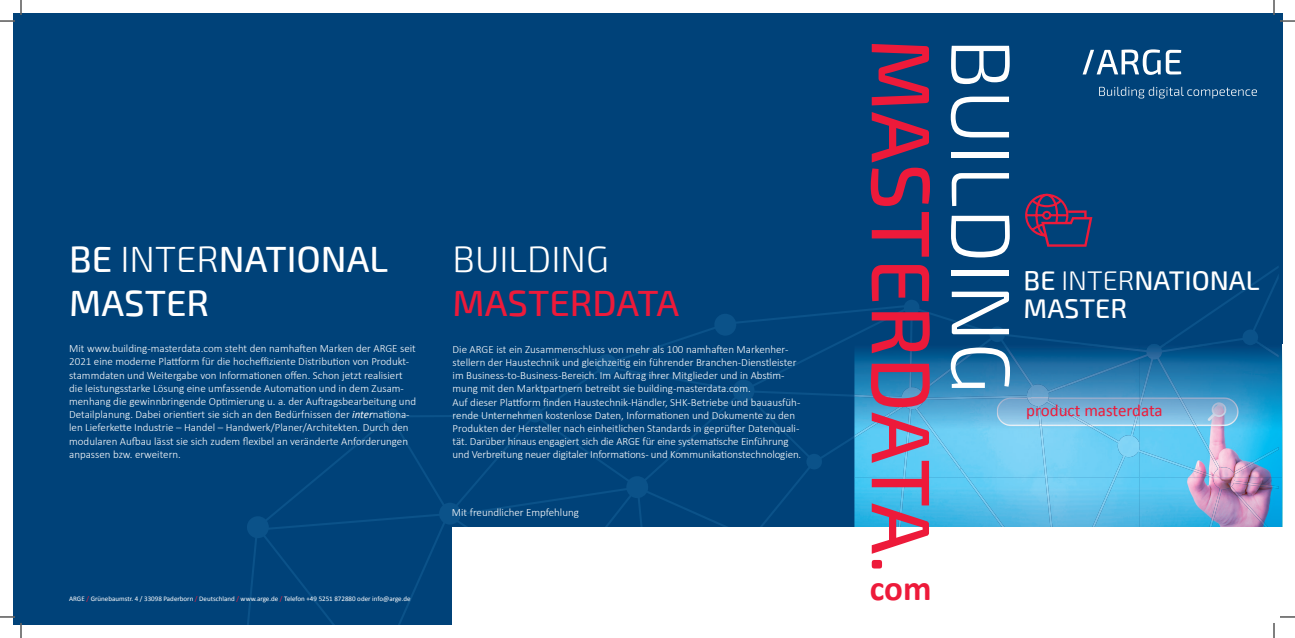
<style>
.page{position:relative;width:1295px;height:638px;background:#fff}
.page>*{position:absolute;margin:0;border:0;box-sizing:border-box;transform-origin:0 0}
.t1{font:500 83px "Exo 2";color:#ed1a3a}
.t2{font:300 83px "Exo 2";color:#fff}
.t3{font:500 36.5px/43.8px "Exo 2";color:#fff}
.t4{font:500 36.5px "Exo 2";color:#ed1a3a}
.t5{font:300 36.5px "Exo 2";color:#fff}
.t6{font:700 35px "Calibri";color:#ed1a3a}
.t7{font:500 27px/28.1px "Exo 2";color:#fff}
.t8{font:17px "Calibri";color:#ed1a3a}
.t9{font:300 11px/13.2px "Calibri";color:#fff}
.t10{font:7px "Calibri";color:#fff}
.s1{font-weight:300}
.s2{font-weight:400;font-style:italic}
.s3{color:#ed1a3a}
</style>
<div class="page">
<div style="left:13px;top:13px;width:1269px;height:611px;background:#004279"></div>
<svg style="left:247px;top:273px;width:1032px;height:351px"></svg>
<svg style="left:1083px;top:49px;width:98px;height:26px"></svg>
<svg style="left:1099px;top:87px;width:158px;height:11px"></svg>
<svg style="left:1025px;top:194px;width:67px;height:52px"></svg>
<img style="left:854px;top:344px;width:429px;height:183px">
<img style="left:889px;top:344px;width:142px;height:66px">
<img style="left:1066px;top:344px;width:142px;height:100px">
<img style="left:1208px;top:344px;width:71px;height:13px">
<img style="left:854px;top:394px;width:36px;height:43px">
<img style="left:1031px;top:382px;width:36px;height:145px">
<img style="left:889px;top:410px;width:72px;height:67px">
<img style="left:960px;top:466px;width:36px;height:61px">
<img style="left:1114px;top:443px;width:165px;height:34px">
<img style="left:889px;top:477px;width:36px;height:50px">
<img style="left:1099px;top:477px;width:17px;height:33px">
<img style="left:1208px;top:477px;width:71px;height:50px">
<img style="left:996px;top:514px;width:35px;height:13px">
<img style="left:1066px;top:510px;width:36px;height:17px">
<div style="left:452px;top:527px;width:830px;height:98px;background:#fff"></div>
<svg style="left:0;top:0;width:22px;height:22px"></svg>
<svg style="left:0;top:616px;width:22px;height:21px"></svg>
<svg style="left:1273px;top:0;width:22px;height:22px"></svg>
<svg style="left:1273px;top:616px;width:22px;height:21px"></svg>
<h2 class="t3" style="left:69px;top:238px;width:321px">BE <span class="s1">INTER</span>NATIONAL<br>MASTER</h2>
<p class="t9" style="left:69px;top:341px;width:348px">Mit www.building-masterdata.com steht den namhaften Marken der ARGE seit 2021 eine moderne Plattform für die hocheffiziente Distribution von Produkt&shy;stammdaten und Weitergabe von Informationen offen. Schon jetzt realisiert die leistungsstarke Lösung eine umfassende Automation und in dem Zusam&shy;menhang die gewinnbringende Optimierung u. a. der Auftragsbearbeitung und Detailplanung. Dabei orientiert sie sich an den Bedürfnissen der <span class="s2">inter</span>nationa&shy;len Lieferkette Industrie – Handel – Handwerk/Planer/Architekten. Durch den modularen Aufbau lässt sie sich zudem flexibel an veränderte Anforderungen anpassen bzw. erweitern.</p>
<p class="t10" style="left:69px;top:593px;width:343px">ARGE <span class="s3">/</span> Grünebaumstr. 4 / 33098 Paderborn <span class="s3">/</span> Deutschland <span class="s3">/</span> www.arge.de <span class="s3">/</span> Telefon +49 5251 872880 oder info@arge.de</p>
<h2 class="t5" style="left:453px;top:238px;width:158px">BUILDING</h2>
<h2 class="t4" style="left:453px;top:281px;width:228px">MASTERDATA</h2>
<p class="t9" style="left:453px;top:341px;width:350px">Die ARGE ist ein Zusammenschluss von mehr als 100 namhaften Markenher&shy;stellern der Haustechnik und gleichzeitig ein führender Branchen-Dienstleister im Business-to-Business-Bereich. Im Auftrag ihrer Mitglieder und in Abstim&shy;mung mit den Marktpartnern betreibt sie building-masterdata.com.<br>Auf dieser Plattform finden Haustechnik-Händler, SHK-Betriebe und bauausfüh&shy;rende Unternehmen kostenlose Daten, Informationen und Dokumente zu den Produkten der Hersteller nach einheitlichen Standards in geprüfter Datenquali&shy;tät. Darüber hinaus engagiert sich die ARGE für eine systematische Einführung und Verbreitung neuer digitaler Informations- und Kommunikationstechnologien.</p>
<p class="t9" style="left:452px;top:504px;width:129px">Mit freundlicher Empfehlung</p>
<h1 class="t1" style="left:950px;top:38px;width:537px;rotate:90deg">MASTERDATA.</h1>
<h1 class="t2" style="left:1029px;top:38px;width:357px;rotate:90deg">BUILDING</h1>
<h3 class="t6" style="left:870px;top:565px;width:63px">com</h3>
<h3 class="t7" style="left:1024px;top:266px;width:238px">BE <span class="s1">INTER</span>NATIONAL<br>MASTER</h3>
<h3 class="t8" style="left:1026px;top:399px;width:138px">product masterdata</h3>
</div>
